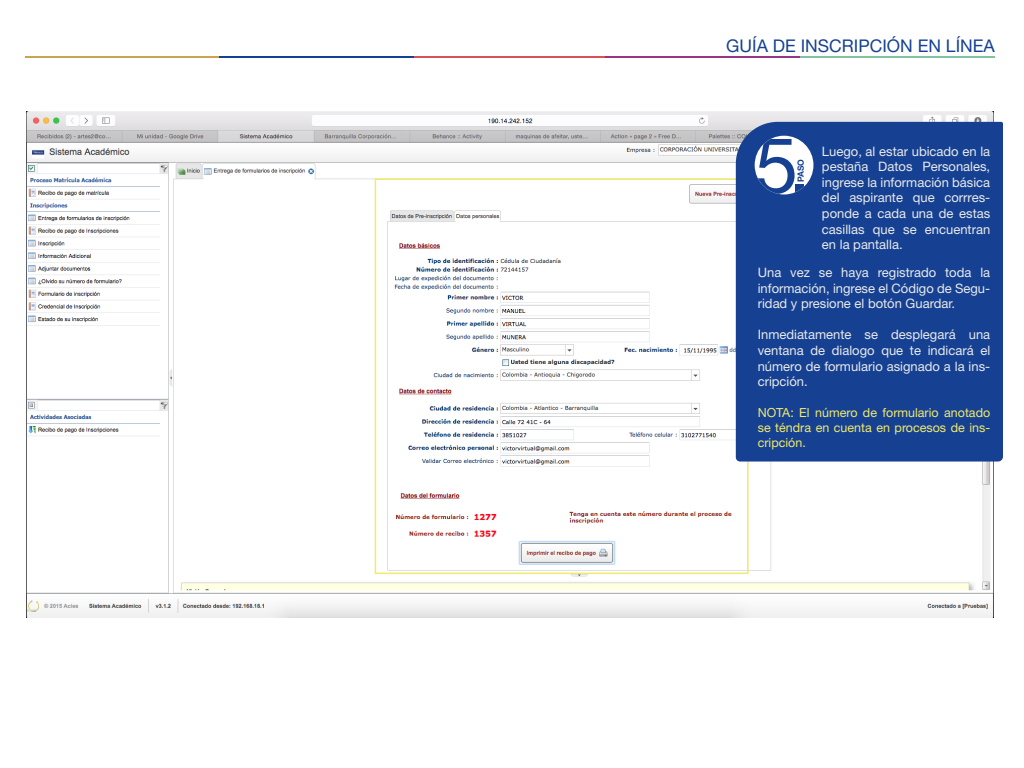
<style>
.page{position:relative;width:1024px;height:768px;background:#fff}
.page>*{position:absolute;margin:0;border:0;box-sizing:border-box;transform-origin:0 0}
.t1{font:77.8px "Helvetica Neue LT Std";color:#164193}
.t2{font:17.5px "Helvetica Neue LT Std";color:#164193}
.t3{font:13px/15.6px "Helvetica Neue LT Std";color:#e9eaea;text-align:justify}
.t4{font:12.5px/15px "Helvetica Neue LT Std";color:#f2ea6a;text-align:justify}
.t5{font:700 8.55px "Helvetica Neue LT Std";color:#164193}
</style>
<div class="page">
<hr style="left:25px;top:56px;width:195px;height:1px;background:#caa453">
<hr style="left:220px;top:56px;width:194px;height:1px;background:#164193">
<hr style="left:414px;top:56px;width:195px;height:1px;background:#da5057">
<hr style="left:800px;top:56px;width:194px;height:1px;background:#80c2a1">
<hr style="left:606px;top:56px;width:194px;height:1px;background:#9a3486">
<img style="left:26px;top:112px;width:968px;height:506px">
<div style="left:375px;top:178px;width:374px;height:396px;border:2px solid #f2ea6a"></div>
<div style="left:736px;top:122px;width:267px;height:340px;background:#164193"></div>
<div style="left:755px;top:136px;width:58px;height:58px;background:#fff;border-radius:50%"></div>
<h2 class="t2" style="left:726px;top:35px;width:270px">GUÍA DE INSCRIPCIÓN EN LÍNEA</h2>
<h1 class="t1" style="left:755px;top:119px;width:57px">5.</h1>
<p class="t5" style="left:795px;top:182px;width:25px;rotate:-90deg">PASO</p>
<p class="t3" style="left:822px;top:143px;width:170px">Luego, al estar ubicado en la pestaña Datos Personales, ingrese la información básica del aspirante que corrres&shy;ponde a cada una de estas casillas que se encuentran en la pantalla.</p>
<p class="t3" style="left:758px;top:264px;width:234px">Una vez se haya registrado toda la información, ingrese el Código de Segu&shy;ridad y presione el botón Guardar.</p>
<p class="t3" style="left:758px;top:327px;width:234px">Inmediatamente se desplegará una ventana de dialogo que te indicará el número de formulario asignado a la ins&shy;cripción.</p>
<p class="t4" style="left:758px;top:405px;width:234px">NOTA: El número de formulario anotado se téndra en cuenta en procesos de ins&shy;cripción.</p>
</div>
